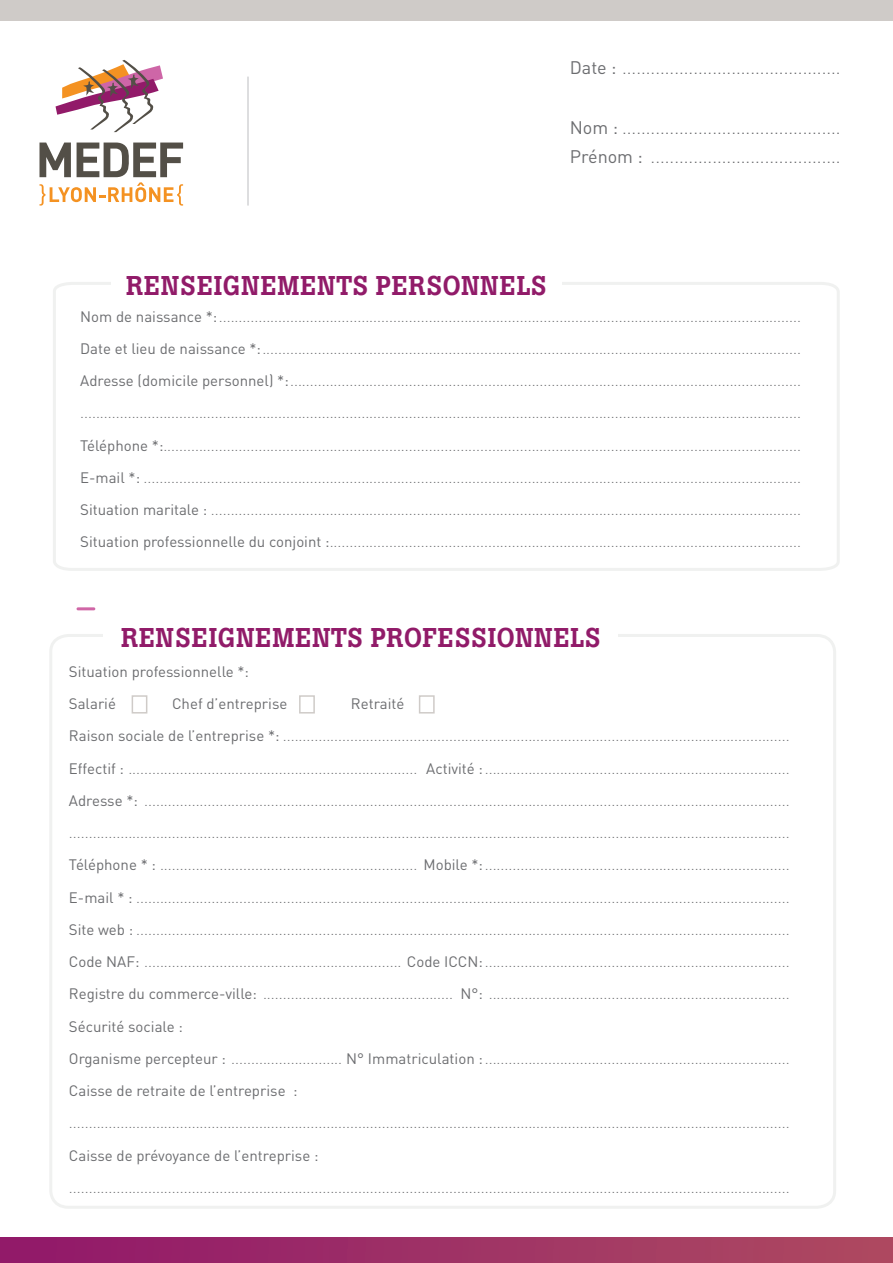
<style>
.page{position:relative;width:893px;height:1263px;background:#fff}
.page>*{position:absolute;margin:0;border:0;box-sizing:border-box;transform-origin:0 0}
.t1{font:500 27px "Boton";letter-spacing:.04em;color:#911b69}
.t2{font:300 18px/28.5px "DIN Pro";color:#6c6d70}
.t3{font:300 15px/32.2px "DIN Pro";color:#6c6d70;text-align:justify}
.t4{font:15px/32.2px "DIN Pro";color:#6c6d70}
.s1{font-weight:400}
</style>
<div class="page">
<div style="left:0;top:1237px;width:893px;height:26px;background:linear-gradient(to right,#90186a,#ae4b60)"></div>
<div style="left:0;top:0;width:893px;height:21px;background:#cfcbc8"></div>
<svg style="left:56px;top:60px;width:107px;height:72px"></svg>
<svg style="left:40px;top:143px;width:143px;height:63px"></svg>
<svg style="left:53px;top:282px;width:787px;height:289px"></svg>
<hr style="left:77px;top:607px;width:18px;height:3px;background:#d066a6;border-radius:2px">
<div style="left:111px;top:261px;width:450px;height:41px;background:#fff"></div>
<hr style="left:248px;top:77px;width:1px;height:129px;background:#bcbdc0">
<div style="left:132px;top:695px;width:15px;height:18px;border:2px solid #cfcbc8"></div>
<div style="left:419px;top:695px;width:16px;height:18px;border:2px solid #cfcbc8"></div>
<div style="left:299px;top:695px;width:16px;height:18px;border:2px solid #cfcbc8"></div>
<p class="t2" style="left:570px;top:52px;width:272px"><span class="s1">Date :</span> ..............................................</p>
<p class="t2" style="left:570px;top:113px;width:272px"><span class="s1">Nom :</span> ..............................................<br><span class="s1">Prénom :</span> ........................................</p>
<h1 class="t1" style="left:126px;top:269px;width:422px">RENSEIGNEMENTS PERSONNELS</h1>
<p class="t3" style="left:80px;top:299px;width:722px"><span class="s1">Nom de naissance *:</span>...................................................................................................................................................<br><span class="s1">Date et lieu de naissance *:</span>........................................................................................................................................<br><span class="s1">Adresse (domicile personnel) *:</span>................................................................................................................................. ......................................................................................................................................................................................<br><span class="s1">Téléphone *:</span>.................................................................................................................................................................<br><span class="s1">E-mail *:</span> ......................................................................................................................................................................<br><span class="s1">Situation maritale :</span> .....................................................................................................................................................<br><span class="s1">Situation professionnelle du conjoint :</span>.......................................................................................................................</p>
<h1 class="t1" style="left:121px;top:621px;width:481px">RENSEIGNEMENTS PROFESSIONNELS</h1>
<p class="t4" style="left:69px;top:655px;width:182px">Situation professionnelle *:<br>Salarié</p>
<p class="t3" style="left:69px;top:687px;width:722px;text-align:left;text-indent:282px"><span class="s1">Retraité<br>Raison sociale de l’entreprise *:</span> ................................................................................................................................<br><span class="s1">Effectif :</span> ......................................................................... <span class="s1">Activité :</span>.............................................................................<br><span class="s1">Adresse *:</span> ................................................................................................................................................................... ......................................................................................................................................................................................<br><span class="s1">Téléphone * :</span> ................................................................. <span class="s1">Mobile *:</span>.............................................................................<br><span class="s1">E-mail * :</span> .....................................................................................................................................................................<br><span class="s1">Site web :</span> .....................................................................................................................................................................<br><span class="s1">Code NAF:</span> ................................................................. <span class="s1">Code ICCN:</span>.............................................................................<br><span class="s1">Registre du commerce-ville:</span> ................................................ <span class="s1">N°:</span> ............................................................................<br><span class="s1">Sécurité sociale :<br>Organisme percepteur :</span> ............................ <span class="s1">N° Immatriculation :</span>.............................................................................<br><span class="s1">Caisse de retraite de l’entreprise :</span></p>
<p class="t3" style="left:69px;top:1106px;width:722px">......................................................................................................................................................................................</p>
<p class="t4" style="left:69px;top:1138px;width:251px">Caisse de prévoyance de l’entreprise :</p>
<p class="t3" style="left:69px;top:1171px;width:722px">......................................................................................................................................................................................</p>
<p class="t4" style="left:172px;top:687px;width:117px">Chef d’entreprise</p>
</div>
